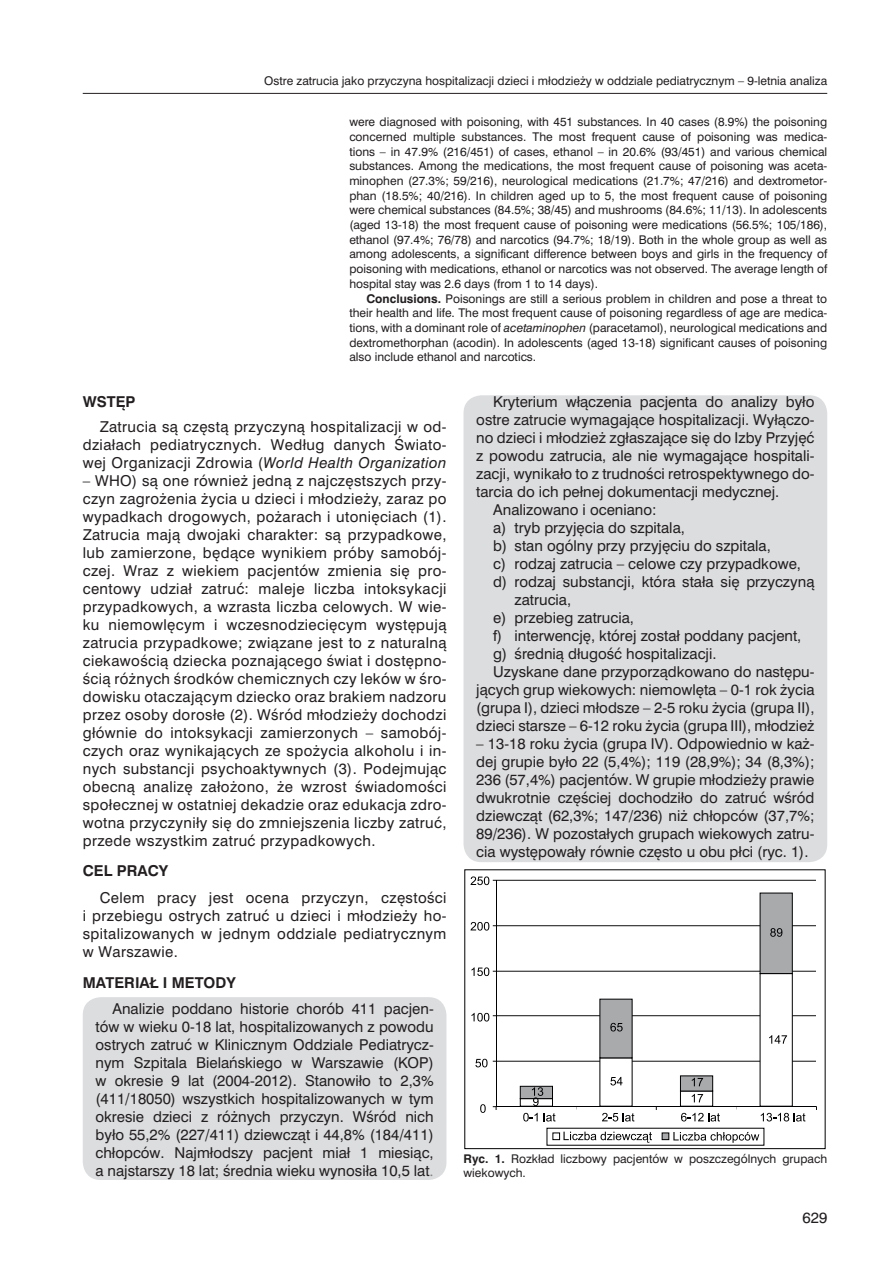
<style>
.page{position:relative;width:893px;height:1263px;background:#fff}
.page>*{position:absolute;margin:0;border:0;box-sizing:border-box;transform-origin:0 0}
.t1{font:15px/18px "Szwajcar EE";color:#231f20;text-align:justify}
.t2{font:700 15px "Szwajcar EE";color:#231f20}
.t3{font:12px/14.7px "Szwajcar EE";color:#231f20;text-align:justify}
.s1{font-weight:700}
.s2{font-style:italic}
.s3{font-family:"Times New Roman";font-size:16.5px;color:#808080}
</style>
<div class="page">
<hr style="left:83px;top:93px;width:744px;height:1px;background:#231f20">
<div style="left:463px;top:395px;width:364px;height:467px;background:#dcdddf;border-radius:18px"></div>
<div style="left:83px;top:997px;width:363px;height:183px;background:#dcdddf;border-radius:18px"></div>
<hr style="left:496px;top:1061px;width:320px;height:1px;background:#000002">
<hr style="left:496px;top:1015px;width:320px;height:1px;background:#000002">
<hr style="left:496px;top:971px;width:320px;height:1px;background:#000002">
<hr style="left:496px;top:925px;width:320px;height:1px;background:#000002">
<hr style="left:496px;top:880px;width:320px;height:1px;background:#000002">
<svg style="left:520px;top:893px;width:272px;height:80px"></svg>
<hr style="left:495px;top:881px;width:1px;height:225px;background:#000002">
<hr style="left:496px;top:1106px;width:320px;height:1px;background:#000002">
<svg style="left:770px;top:928px;width:12px;height:9px"></svg>
<svg style="left:480px;top:1104px;width:5px;height:9px"></svg>
<svg style="left:475px;top:1059px;width:12px;height:8px"></svg>
<svg style="left:471px;top:1013px;width:25px;height:9px"></svg>
<svg style="left:471px;top:967px;width:25px;height:9px"></svg>
<svg style="left:470px;top:922px;width:26px;height:9px"></svg>
<svg style="left:470px;top:876px;width:26px;height:9px"></svg>
<svg style="left:520px;top:973px;width:285px;height:149px"></svg>
<div style="left:552px;top:1133px;width:7px;height:7px;border:1px solid #000002"></div>
<svg style="left:563px;top:1132px;width:89px;height:11px"></svg>
<div style="left:662px;top:1133px;width:6px;height:7px;background:#a8aaab"></div>
<div style="left:662px;top:1133px;width:7px;height:7px;border:1px solid #000002"></div>
<svg style="left:673px;top:1132px;width:86px;height:11px"></svg>
<p class="t3" style="left:264px;top:73px;width:564px">Ostre zatrucia jako przyczyna hospitalizacji dzieci i młodzieży w oddziale pediatrycznym – 9-letnia analiza</p>
<p class="t3" style="left:349px;top:114px;width:479px">were diagnosed with poisoning, with 451 substances. In 40 cases (8.9%) the poisoning concerned multiple substances. The most frequent cause of poisoning was medica&shy;tions – in 47.9% (216/451) of cases, ethanol – in 20.6% (93/451) and various chemical substances. Among the medications, the most frequent cause of poisoning was aceta&shy;minophen (27.3%; 59/216), neurological medications (21.7%; 47/216) and dextrometor&shy;phan (18.5%; 40/216). In children aged up to 5, the most frequent cause of poisoning were chemical substances (84.5%; 38/45) and mushrooms (84.6%; 11/13). In adolescents (aged 13-18) the most frequent cause of poisoning were medications (56.5%; 105/186), ethanol (97.4%; 76/78) and narcotics (94.7%; 18/19). Both in the whole group as well as among adolescents, a significant difference between boys and girls in the frequency of poisoning with medications, ethanol or narcotics was not observed. The average length of hospital stay was 2.6 days (from 1 to 14 days).</p>
<p class="t3" style="left:349px;top:291px;width:479px;text-indent:17px"><span class="s1">Conclusions.</span> Poisonings are still a serious problem in children and pose a threat to their health and life. The most frequent cause of poisoning regardless of age are medica&shy;tions, with a dominant role of <span class="s2">acetaminophen</span> (paracetamol), neurological medications and dextromethorphan (acodin). In adolescents (aged 13-18) significant causes of poisoning also include ethanol and narcotics.</p>
<p class="t2" style="left:83px;top:396px;width:54px">WSTĘP</p>
<p class="t1" style="left:83px;top:417px;width:365px;text-indent:17px">Zatrucia są częstą przyczyną hospitalizacji w od&shy;działach pediatrycznych. Według danych Świato&shy;wej Organizacji Zdrowia (<span class="s2">World Health Organization</span></p>
<p class="t1" style="left:83px;top:471px;width:365px">– WHO) są one również jedną z najczęstszych przy&shy;czyn zagrożenia życia u dzieci i młodzieży, zaraz po wypadkach drogowych, pożarach i utonięciach (1).<br>Zatrucia mają dwojaki charakter: są przypadkowe, lub zamierzone, będące wynikiem próby samobój&shy;czej. Wraz z wiekiem pacjentów zmienia się pro&shy;centowy udział zatruć: maleje liczba intoksykacji przypadkowych, a wzrasta liczba celowych. W wie&shy;ku niemowlęcym i wczesnodziecięcym występują zatrucia przypadkowe; związane jest to z naturalną ciekawością dziecka poznającego świat i dostępno&shy;ścią różnych środków chemicznych czy leków w śro&shy;dowisku otaczającym dziecko oraz brakiem nadzoru przez osoby dorosłe (2). Wśród młodzieży dochodzi głównie do intoksykacji zamierzonych – samobój&shy;czych oraz wynikających ze spożycia alkoholu i in&shy;nych substancji psychoaktywnych (3). Podejmując obecną analizę założono, że wzrost świadomości społecznej w ostatniej dekadzie oraz edukacja zdro&shy;wotna przyczyniły się do zmniejszenia liczby zatruć, przede wszystkim zatruć przypadkowych.</p>
<p class="t2" style="left:83px;top:865px;width:87px">CEL PRACY</p>
<p class="t1" style="left:83px;top:888px;width:365px;text-indent:17px">Celem pracy jest ocena przyczyn, częstości i przebiegu ostrych zatruć u dzieci i młodzieży ho&shy;spitalizowanych w jednym oddziale pediatrycznym w Warszawie.</p>
<p class="t2" style="left:83px;top:976px;width:154px">MATERIAŁ I METODY</p>
<p class="t1" style="left:95px;top:1000px;width:340px;text-indent:17px">Analizie poddano historie chorób 411 pacjen&shy;tów w wieku 0-18 lat, hospitalizowanych z powodu ostrych zatruć w Klinicznym Oddziale Pediatrycz&shy;nym Szpitala Bielańskiego w Warszawie (KOP) w okresie 9 lat (2004-2012). Stanowiło to 2,3% (411/18050) wszystkich hospitalizowanych w tym okresie dzieci z różnych przyczyn. Wśród nich było 55,2% (227/411) dziewcząt i 44,8% (184/411) chłopców. Najmłodszy pacjent miał 1 miesiąc, a najstarszy 18 lat; średnia wieku wynosiła 10,5 lat<span class="s3">.</span></p>
<p class="t1" style="left:493px;top:392px;width:323px">Kryterium włączenia pacjenta do analizy było</p>
<p class="t1" style="left:476px;top:410px;width:340px">ostre zatrucie wymagające hospitalizacji. Wyłączo-</p>
<p class="t1" style="left:476px;top:428px;width:340px">no dzieci i młodzież zgłaszające się do Izby Przyjęć</p>
<p class="t1" style="left:476px;top:446px;width:340px">z powodu zatrucia, ale nie wymagające hospitali-</p>
<p class="t1" style="left:476px;top:464px;width:340px">zacji, wynikało to z trudności retrospektywnego do-</p>
<p class="t1" style="left:476px;top:482px;width:304px">tarcia do ich pełnej dokumentacji medycznej.</p>
<p class="t1" style="left:493px;top:500px;width:165px">Analizowano i oceniano:</p>
<p class="t1" style="left:493px;top:518px;width:193px">a) tryb przyjęcia do szpitala,</p>
<p class="t1" style="left:493px;top:536px;width:279px">b) stan ogólny przy przyjęciu do szpitala,</p>
<p class="t1" style="left:493px;top:554px;width:309px">c) rodzaj zatrucia – celowe czy przypadkowe,</p>
<p class="t1" style="left:493px;top:572px;width:323px">d) rodzaj substancji, która stała się przyczyną</p>
<p class="t1" style="left:514px;top:590px;width:58px">zatrucia,</p>
<p class="t1" style="left:493px;top:608px;width:142px">e) przebieg zatrucia,</p>
<p class="t1" style="left:493px;top:626px;width:309px">f) interwencję, której został poddany pacjent,</p>
<p class="t1" style="left:493px;top:644px;width:225px">g) średnią długość hospitalizacji.</p>
<p class="t1" style="left:493px;top:662px;width:323px">Uzyskane dane przyporządkowano do następu-</p>
<p class="t1" style="left:476px;top:680px;width:340px">jących grup wiekowych: niemowlęta – 0-1 rok życia</p>
<p class="t1" style="left:476px;top:698px;width:340px">(grupa I), dzieci młodsze – 2-5 roku życia (grupa II),</p>
<p class="t1" style="left:476px;top:716px;width:340px">dzieci starsze – 6-12 roku życia (grupa III), młodzież</p>
<p class="t1" style="left:476px;top:734px;width:340px">– 13-18 roku życia (grupa IV). Odpowiednio w każ&shy;dej grupie było 22 (5,4%); 119 (28,9%); 34 (8,3%); 236 (57,4%) pacjentów. W grupie młodzieży prawie dwukrotnie częściej dochodziło do zatruć wśród dziewcząt (62,3%; 147/236) niż chłopców (37,7%; 89/236). W pozostałych grupach wiekowych zatru&shy;cia występowały równie często u obu płci (ryc. 1).</p>
<p class="t3" style="left:463px;top:1152px;width:365px;line-height:13.5px"><span class="s1">Ryc. 1.</span> Rozkład liczbowy pacjentów w poszczególnych grupach wiekowych.</p>
<p class="t1" style="left:802px;top:1209px;width:26px">629</p>
</div>
